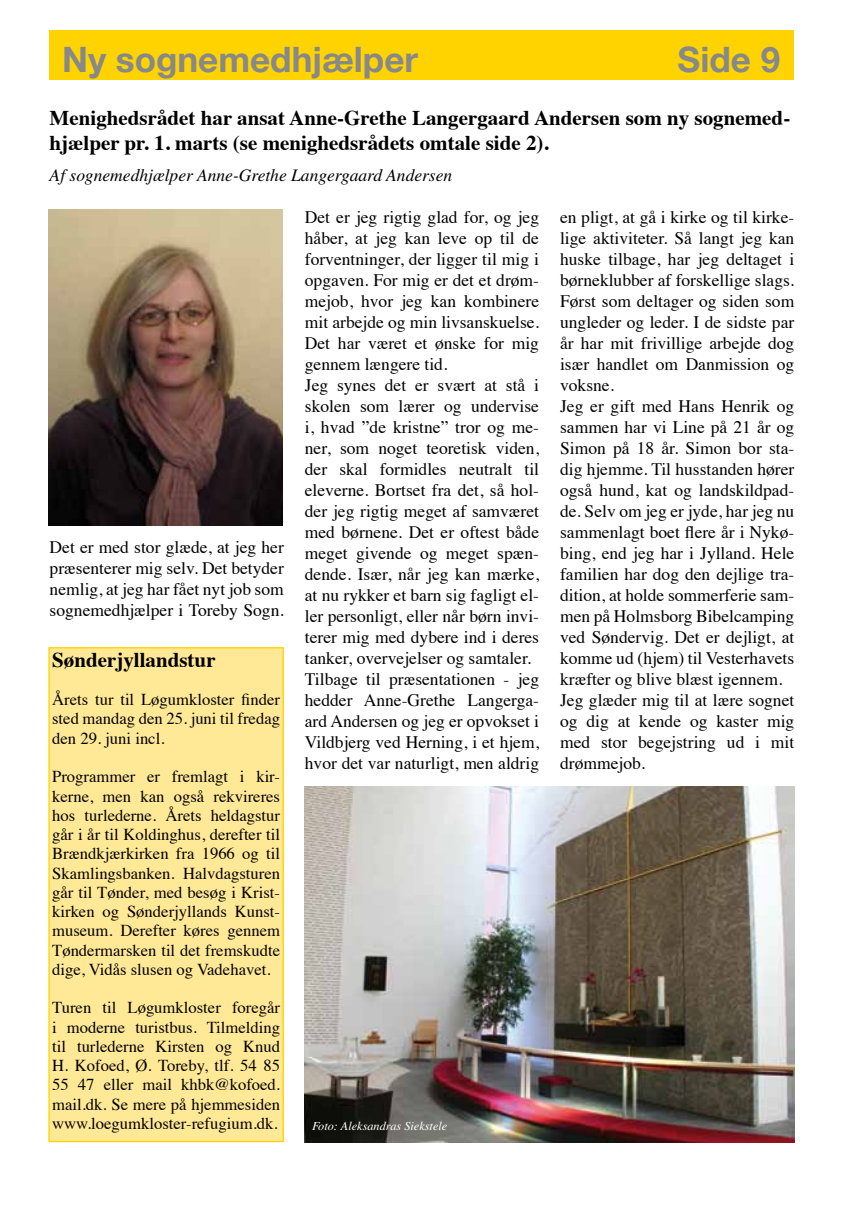
<style>
.page{position:relative;width:844px;height:1216px;background:#fff}
.page>*{position:absolute;margin:0;border:0;box-sizing:border-box;transform-origin:0 0}
.t1{font:700 35px "Helvetica Neue";color:#87888a}
.t2{font:700 21px/25.2px "Times";color:#000}
.t3{font:17.5px/21px "Times";color:#000}
.t4{font:italic 17.5px "Times";color:#000}
.t5{font:16.62px/19.2px "Times";color:#000;text-align:justify}
.t6{font:italic 12.25px "Times";color:#fff}
</style>
<div class="page">
<div style="left:50px;top:30px;width:744px;height:49px;background:#ffd300"></div>
<div style="left:49px;top:647px;width:234px;height:494px;background:#ffe896"></div>
<div style="left:48px;top:647px;width:236px;height:495px;border:1px solid #ffd300"></div>
<img style="left:48px;top:209px;width:234px;height:316px">
<img style="left:305px;top:786px;width:489px;height:356px">
<h1 class="t1" style="left:62px;top:38px;width:357px">Ny sognemedhjælper</h1>
<h1 class="t1" style="left:677px;top:38px;width:104px">Side 9</h1>
<p class="t2" style="left:50px;top:103px;width:742px">Menighedsrådet har ansat Anne-Grethe Langergaard Andersen som ny sognemed&shy;hjælper pr. 1. marts (se menighedsrådets omtale side 2).</p>
<p class="t4" style="left:50px;top:166px;width:404px">Af sognemedhjælper Anne-Grethe Langergaard Andersen</p>
<p class="t3" style="left:50px;top:535px;width:236px;text-align:justify">Det er med stor glæde, at jeg her præsenterer mig selv. Det betyder nemlig, at jeg har fået nyt job som sognemedhjælper i Toreby Sogn.</p>
<p class="t2" style="left:52px;top:644px;width:165px">Sønderjyllandstur</p>
<p class="t5" style="left:52px;top:688px;width:229px">Årets tur til Løgumkloster finder sted mandag den 25. juni til fredag den 29. juni incl.</p>
<p class="t5" style="left:52px;top:765px;width:229px">Programmer er fremlagt i kir&shy;kerne, men kan også rekvireres hos turlederne. Årets heldagstur går i år til Koldinghus, derefter til Brændkjærkirken fra 1966 og til Skamlingsbanken. Halvdagsturen går til Tønder, med besøg i Krist&shy;kirken og Sønderjyllands Kunst&shy;museum. Derefter køres gennem Tøndermarsken til det fremskudte dige, Vidås slusen og Vadehavet.</p>
<p class="t5" style="left:52px;top:996px;width:229px">Turen til Løgumkloster foregår i moderne turistbus. Tilmelding til turlederne Kirsten og Knud H. Kofoed, Ø. Toreby, tlf. 54 85<br>55 47 eller mail khbk@kofoed. mail.dk. Se mere på hjemmesiden www.loegumkloster-refugium.dk.</p>
<p class="t3" style="left:305px;top:205px;width:236px">Det er jeg rigtig glad for, og jeg håber, at jeg kan leve op til de forventninger, der ligger til mig i opgaven. For mig er det et drøm&shy;mejob, hvor jeg kan kombinere mit arbejde og min livsanskuelse.<br>Det har været et ønske for mig gennem længere tid.<br>Jeg synes det er svært at stå i skolen som lærer og undervise i, hvad ”de kristne” tror og me&shy;ner, som noget teoretisk viden, der skal formidles neutralt til eleverne. Bortset fra det, så hol&shy;der jeg rigtig meget af samværet med børnene. Det er oftest både meget givende og meget spæn&shy;dende. Især, når jeg kan mærke, at nu rykker et barn sig fagligt el&shy;ler personligt, eller når børn invi&shy;terer mig med dybere ind i deres tanker, overvejelser og samtaler.<br>Tilbage til præsentationen - jeg hedder Anne-Grethe Langerga&shy;ard Andersen og jeg er opvokset i<br>Vildbjerg ved Herning, i et hjem, hvor det var naturligt, men aldrig</p>
<p class="t3" style="left:560px;top:205px;width:236px">en pligt, at gå i kirke og til kirke&shy;lige aktiviteter. Så langt jeg kan huske tilbage, har jeg deltaget i børneklubber af forskellige slags.<br>Først som deltager og siden som ungleder og leder. I de sidste par år har mit frivillige arbejde dog især handlet om Danmission og voksne.<br>Jeg er gift med Hans Henrik og sammen har vi Line på 21 år og<br>Simon på 18 år. Simon bor sta&shy;dig hjemme. Til husstanden hører også hund, kat og landskildpad&shy;de. Selv om jeg er jyde, har jeg nu sammenlagt boet flere år i Nykø&shy;bing, end jeg har i Jylland. Hele familien har dog den dejlige tra&shy;dition, at holde sommerferie sam&shy;men på Holmsborg Bibelcamping ved Søndervig. Det er dejligt, at komme ud (hjem) til Vesterhavets kræfter og blive blæst igennem.<br>Jeg glæder mig til at lære sognet og dig at kende og kaster mig med stor begejstring ud i mit drømmejob.</p>
<p class="t6" style="left:312px;top:1118px;width:137px">Foto: Aleksandras Siekstele</p>
</div>
